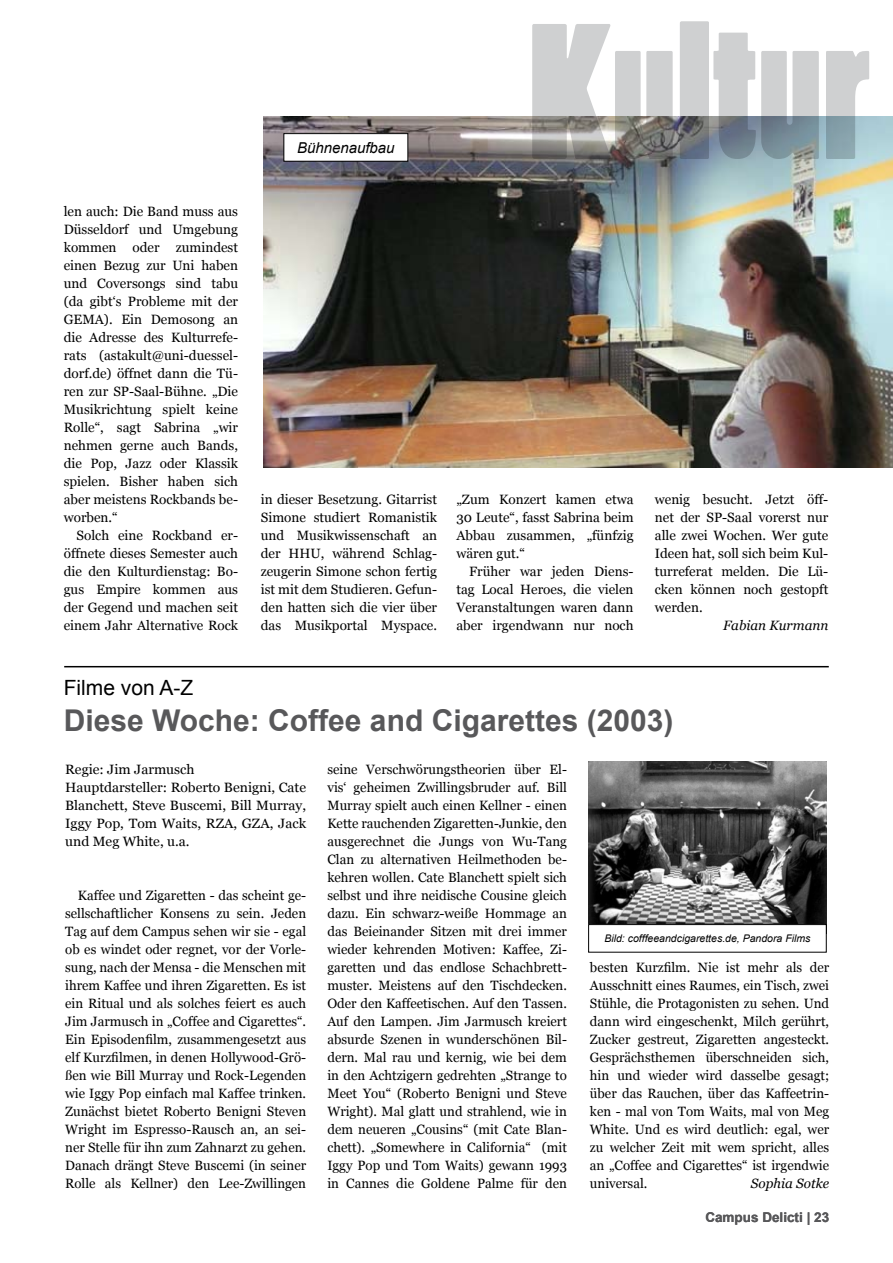
<style>
.page{position:relative;width:893px;height:1263px;background:#fff}
.page>*{position:absolute;margin:0;border:0;box-sizing:border-box;transform-origin:0 0}
.t1{font:180px "Poplar Std";color:#cfd0d1}
.t2{font:700 30px "Arial";color:#58585a}
.t3{font:21px "Arial";color:#000}
.t4{font:italic 15px "Arial";color:#000}
.t5{font:13.5px/18px "Georgia";color:#000;text-align:justify}
.t6{font:italic 13.5px "Georgia";color:#000}
.t7{font:700 13.5px "Arial";color:#58585a}
.t8{font:italic 10.5px "Arial";color:#000}
</style>
<div class="page">
<img style="left:264px;top:116px;width:629px;height:352px">
<hr style="left:64px;top:666px;width:765px;height:1px;background:#000">
<img style="left:588px;top:761px;width:239px;height:163px">
<div style="left:588px;top:924px;width:239px;height:28px;border:1px solid #000"></div>
<div style="left:284px;top:134px;width:124px;height:27px;background:#fff"></div>
<div style="left:283px;top:133px;width:125px;height:29px;border:1px solid #000"></div>
<p class="t5" style="left:64px;top:202px;width:176px">len auch: Die Band muss aus Düsseldorf und Umgebung kommen oder zumindest einen Bezug zur Uni haben und Coversongs sind tabu (da gibt‘s Probleme mit der GEMA). Ein Demosong an die Adresse des Kulturrefe&shy;rats (astakult@uni-duessel&shy;dorf.de) öffnet dann die Tü&shy;ren zur SP-Saal-Bühne. „Die Musikrichtung spielt keine Rolle“, sagt Sabrina „wir nehmen gerne auch Bands, die Pop, Jazz oder Klassik spielen. Bisher haben sich aber meistens Rockbands be&shy;worben.“</p>
<p class="t5" style="left:64px;top:526px;width:176px;text-indent:13px">Solch eine Rockband er&shy;öffnete dieses Semester auch die den Kulturdienstag: Bo&shy;gus Empire kommen aus der Gegend und machen seit einem Jahr Alternative Rock</p>
<p class="t4" style="left:297px;top:138px;width:99px">Bühnenaufbau</p>
<h1 class="t1" style="left:529px;top:-6px;width:345px">Kultur</h1>
<p class="t5" style="left:261px;top:490px;width:178px">in dieser Besetzung. Gitarrist Simone studiert Romanistik und Musikwissenschaft an der HHU, während Schlag&shy;zeugerin Simone schon fertig ist mit dem Studieren. Gefun&shy;den hatten sich die vier über das Musikportal My-space.</p>
<p class="t5" style="left:456px;top:490px;width:179px">„Zum Konzert kamen etwa 30 Leute“, fasst Sabrina beim Abbau zusammen, „fünfzig wären gut.“</p>
<p class="t5" style="left:456px;top:562px;width:179px;text-indent:13px">Früher war jeden Diens&shy;tag Local Heroes, die vielen Veranstaltungen waren dann aber irgendwann nur noch</p>
<p class="t5" style="left:655px;top:490px;width:175px">wenig besucht. Jetzt öff&shy;net der SP-Saal vorerst nur alle zwei Wochen. Wer gute Ideen hat, soll sich beim Kul&shy;turreferat melden. Die Lü&shy;cken können noch gestopft werden.</p>
<p class="t6" style="left:723px;top:618px;width:107px">Fabian Kurmann</p>
<h3 class="t3" style="left:64px;top:674px;width:131px">Filme von A-Z</h3>
<h2 class="t2" style="left:64px;top:701px;width:611px">Diese Woche: Coffee and Cigarettes (2003)</h2>
<p class="t5" style="left:327px;top:760px;width:241px">seine Verschwörungstheorien über El&shy;vis‘ geheimen Zwillingsbruder auf. Bill Murray spielt auch einen Kellner - einen Kette rauchenden Zigaretten-Junkie, den ausgerechnet die Jungs von Wu-Tang Clan zu alternativen Heilmethoden be&shy;kehren wollen. Cate Blanchett spielt sich selbst und ihre neidische Cousine gleich dazu. Ein schwarz-weiße Hommage an das Beieinander Sitzen mit drei immer wieder kehrenden Motiven: Kaffee, Zi&shy;garetten und das endlose Schachbrett&shy;muster. Meistens auf den Tischdecken.<br>Oder den Kaffeetischen. Auf den Tassen.<br>Auf den Lampen. Jim Jarmusch kreiert absurde Szenen in wunderschönen Bil&shy;dern. Mal rau und kernig, wie bei dem in den Achtzigern gedrehten „Strange to Meet You“ (Roberto Benigni und Steve Wright). Mal glatt und strahlend, wie in dem neueren „Cousins“ (mit Cate Blan&shy;chett). „Somewhere in California“ (mit Iggy Pop und Tom Waits) gewann 1993 in Cannes die Goldene Palme für den</p>
<p class="t5" style="left:65px;top:760px;width:242px;text-align:left">Regie: Jim Jarmusch<br>Hauptdarsteller: Roberto Benigni, Cate<br>Blanchett, Steve Buscemi, Bill Murray,<br>Iggy Pop, Tom Waits, RZA, GZA, Jack und Meg White, u.a.</p>
<p class="t5" style="left:65px;top:886px;width:242px;text-indent:13px">Kaffee und Zigaretten - das scheint ge&shy;sellschaftlicher Konsens zu sein. Jeden Tag auf dem Campus sehen wir sie - egal ob es windet oder regnet, vor der Vorle&shy;sung, nach der Mensa - die Menschen mit ihrem Kaffee und ihren Zigaretten. Es ist ein Ritual und als solches feiert es auch Jim Jarmusch in „Coffee and Cigarettes“.<br>Ein Episodenfilm, zusammengesetzt aus elf Kurzfilmen, in denen Hollywood-Grö&shy;ßen wie Bill Murray und Rock-Legenden wie Iggy Pop einfach mal Kaffee trinken.<br>Zunächst bietet Roberto Benigni Steven Wright im Espresso-Rausch an, an sei&shy;ner Stelle für ihn zum Zahnarzt zu gehen.<br>Danach drängt Steve Buscemi (in seiner Rolle als Kellner) den Lee-Zwillingen</p>
<p class="t8" style="left:604px;top:932px;width:208px">Bild: cofffeeandcigarettes.de, Pandora Films</p>
<p class="t5" style="left:590px;top:958px;width:241px">besten Kurzfilm. Nie ist mehr als der Ausschnitt eines Raumes, ein Tisch, zwei Stühle, die Protagonisten zu sehen. Und dann wird eingeschenkt, Milch gerührt, Zucker gestreut, Zigaretten angesteckt.<br>Gesprächsthemen überschneiden sich, hin und wieder wird dasselbe gesagt; über das Rauchen, über das Kaffeetrin&shy;ken - mal von Tom Waits, mal von Meg White. Und es wird deutlich: egal, wer zu welcher Zeit mit wem spricht, alles an „Coffee and Cigarettes“ ist irgendwie universal.</p>
<p class="t6" style="left:751px;top:1176px;width:80px">Sophia Sotke</p>
<p class="t7" style="left:705px;top:1208px;width:117px">Campus Delicti | 23</p>
</div>
